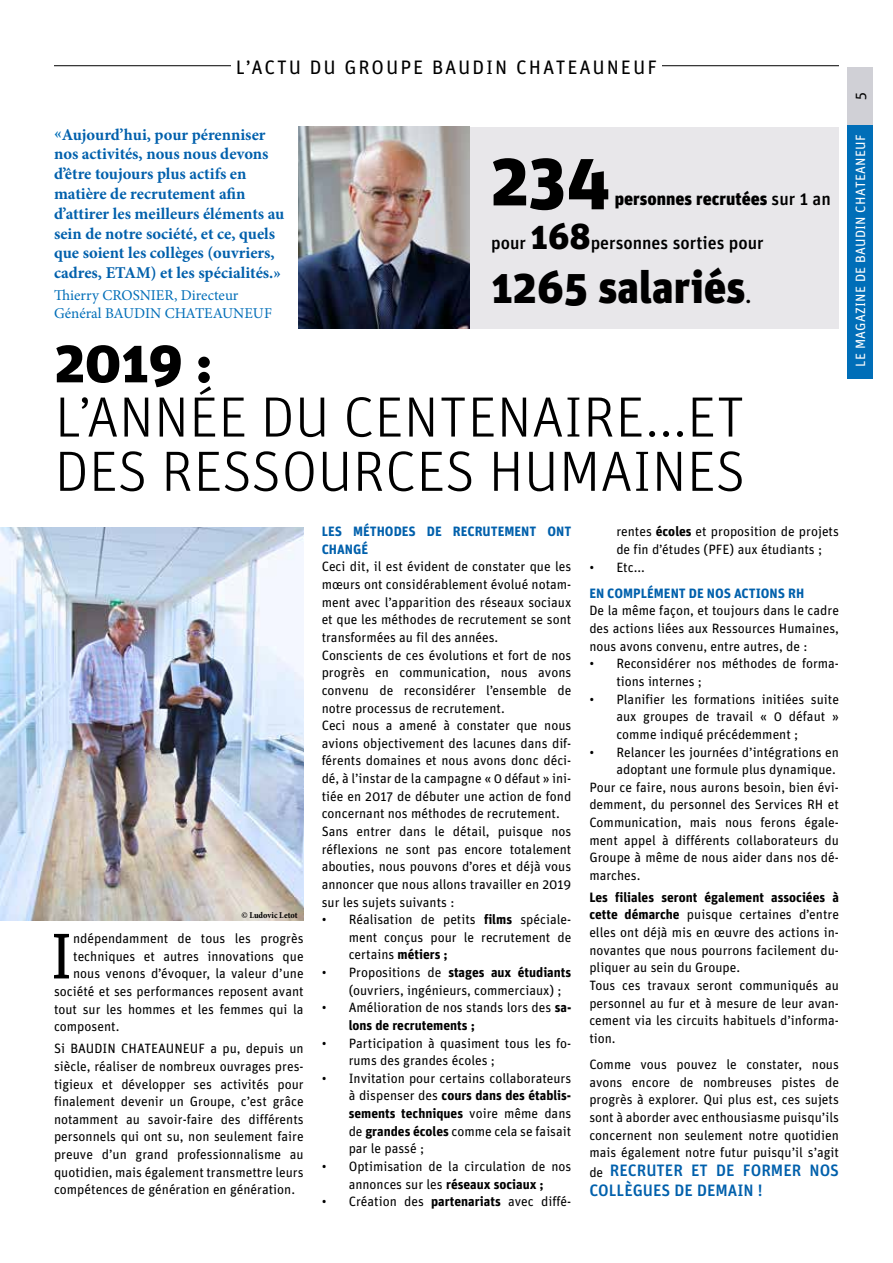
<style>
.page{position:relative;width:893px;height:1263px;background:#fff}
.page>*{position:absolute;margin:0;border:0;box-sizing:border-box;transform-origin:0 0}
.t1{font:900 72px "Unit";color:#000}
.t2{font:64.65px "Unit";color:#000}
.t3{font:300 56.7px/54.3px "Unit";color:#000}
.t4{font:900 56.7px "Unit";color:#000}
.t5{font:900 45px "Unit";color:#000}
.t6{font:19.5px "Unit";letter-spacing:.1em;color:#000}
.t7{font:500 18px "Unit";color:#000}
.t8{font:900 18px "Unit";color:#000}
.t9{font:700 16.5px/19.8px "Minion Pro";color:#0060ac}
.t10{font:500 16.5px/19.5px "Unit";color:#0060ac}
.t11{font:15px/18px "Minion Pro";color:#006eb8}
.t12{font:15px "Unit";color:#000}
.t13{font:13.5px/17.7px "Unit";color:#000}
.t14{font:700 13.5px/17.7px "Unit";color:#0060ac}
.t15{font:13.5px "Unit";letter-spacing:.02em;color:#fff}
.t16{font:700 condensed 9px "Minion Pro";color:#000}
.s1{color:#006eb8}
.s2{font-weight:500}
.s3{font-weight:900;font-size:36px}
.s4{font-weight:700}
.s5{font-weight:400;font-size:13.5px;color:#000}
</style>
<div class="page">
<div style="left:847px;top:123px;width:26px;height:255px;background:#006eb8"></div>
<div style="left:847px;top:67px;width:26px;height:58px;background:#d0d0d6"></div>
<hr style="left:54px;top:65px;width:785px;height:1px;background:#000">
<div style="left:231px;top:55px;width:431px;height:25px;background:#fff"></div>
<div style="left:470px;top:127px;width:369px;height:201px;background:#e8e7ea"></div>
<img style="left:299px;top:127px;width:171px;height:201px">
<img style="left:0;top:527px;width:304px;height:394px">
<h3 class="t6" style="left:236px;top:56px;width:423px">L’ACTU DU GROUPE BAUDIN CHATEAUNEUF</h3>
<p class="t9" style="left:54px;top:124px;width:232px"><span class="s1">«</span>Aujourd’hui, pour pérenniser nos activités, nous nous devons d’être toujours plus actifs en matière de recrutement afin d’attirer les meilleurs éléments au sein de notre société, et ce, quels que soient les collèges (ouvriers, cadres, ETAM) et les spécialités.»</p>
<p class="t11" style="left:54px;top:287px;width:219px">Thierry CROSNIER, Directeur<br>Général BAUDIN CHATEAUNEUF</p>
<h1 class="t1" style="left:491px;top:136px;width:121px">234</h1>
<h3 class="t8" style="left:615px;top:188px;width:218px">personnes recrutées <span class="s2">sur 1 an</span></h3>
<h3 class="t7" style="left:491px;top:232px;width:274px">pour <span class="s3">168</span>personnes sorties pour</h3>
<h3 class="t5" style="left:491px;top:259px;width:256px">1265 salariés</h3>
<h3 class="t8" style="left:746px;top:285px;width:7px">.</h3>
<h3 class="t4" style="left:55px;top:327px;width:160px">2019 :</h3>
<h3 class="t3" style="left:55px;top:389px;width:692px">L’ANNÉE DU CENTENAIRE...ET<br>DES RESSOURCES HUMAINES</h3>
<p class="t16" style="left:241px;top:909px;width:58px">© Ludovic Letot</p>
<h2 class="t2" style="left:50px;top:918px;width:25px">I</h2>
<p class="t13" style="left:73px;top:929px;width:232px">ndépendamment de tous les progrès</p>
<p class="t13" style="left:73px;top:947px;width:232px">techniques et autres innovations que</p>
<p class="t13" style="left:73px;top:965px;width:232px">nous venons d’évoquer, la valeur d’une</p>
<p class="t13" style="left:54px;top:982px;width:251px">société et ses performances reposent avant</p>
<p class="t13" style="left:54px;top:1000px;width:251px">tout sur les hommes et les femmes qui la</p>
<p class="t13" style="left:54px;top:1018px;width:67px">composent.</p>
<p class="t13" style="left:54px;top:1039px;width:251px;text-align:justify">Si BAUDIN CHATEAUNEUF a pu, depuis un siècle, réaliser de nombreux ouvrages pres&shy;tigieux et développer ses activités pour finalement devenir un Groupe, c’est grâce notamment au savoir-faire des différents personnels qui ont su, non seulement faire preuve d’un grand professionnalisme au quotidien, mais également transmettre leurs compétences de génération en génération.</p>
<p class="t14" style="left:322px;top:522px;width:251px">LES MÉTHODES DE RECRUTEMENT ONT<br>CHANGÉ</p>
<p class="t13" style="left:322px;top:558px;width:251px">Ceci dit, il est évident de constater que les mœurs ont considérablement évolué notam&shy;ment avec l’apparition des réseaux sociaux et que les méthodes de recrutement se sont transformées au fil des années.<br>Conscients de ces évolutions et fort de nos progrès en communication, nous avons convenu de reconsidérer l’ensemble de notre processus de recrutement.<br>Ceci nous a amené à constater que nous avions objectivement des lacunes dans dif&shy;férents domaines et nous avons donc déci&shy;dé, à l’instar de la campagne « 0 défaut » ini&shy;tiée en 2017 de débuter une action de fond concernant nos méthodes de recrutement.<br>Sans entrer dans le détail, puisque nos réflexions ne sont pas encore totalement abouties, nous pouvons d’ores et déjà vous annoncer que nous allons travailler en 2019 sur les sujets suivants :</p>
<p class="t13" style="left:349px;top:910px;width:224px;text-align:justify;text-indent:-27px">• Réalisation de petits <span class="s4">films</span> spéciale&shy;ment conçus pour le recrutement de certains <span class="s4">métiers ;</span></p>
<p class="t13" style="left:349px;top:963px;width:224px;text-indent:-27px">• Propositions de <span class="s4">stages aux étudiants </span>(ouvriers, ingénieurs, commerciaux) ;</p>
<p class="t13" style="left:349px;top:998px;width:224px;text-indent:-27px">• Amélioration de nos stands lors des <span class="s4">sa&shy;lons de recrutements ;</span></p>
<p class="t13" style="left:349px;top:1034px;width:224px;text-indent:-27px">• Participation à quasiment tous les fo&shy;rums des grandes écoles ;</p>
<p class="t13" style="left:349px;top:1069px;width:224px;text-align:justify;text-indent:-27px">• Invitation pour certains collaborateurs à dispenser des <span class="s4">cours dans des établis&shy;sements techniques</span> voire même dans de <span class="s4">grandes écoles</span> comme cela se faisait par le passé ;</p>
<p class="t13" style="left:322px;top:1157px;width:251px;text-align:center">• Optimisation de la circulation de nos annonces sur les <span class="s4">réseaux sociaux ;</span></p>
<p class="t13" style="left:322px;top:1192px;width:251px">• Création des <span class="s4">partenariats</span> avec diffé-</p>
<p class="t13" style="left:616px;top:523px;width:224px">rentes <span class="s4">écoles</span> et proposition de projets de fin d’études (PFE) aux étudiants ;</p>
<p class="t13" style="left:589px;top:558px;width:57px">• Etc...</p>
<p class="t14" style="left:589px;top:584px;width:216px">EN COMPLÉMENT DE NOS ACTIONS RH</p>
<p class="t13" style="left:589px;top:602px;width:251px;text-align:justify">De la même façon, et toujours dans le cadre des actions liées aux Ressources Humaines, nous avons convenu, entre autres, de :</p>
<p class="t13" style="left:616px;top:655px;width:224px;text-indent:-27px">• Reconsidérer nos méthodes de forma&shy;tions internes ;</p>
<p class="t13" style="left:616px;top:690px;width:224px;text-align:justify;text-indent:-27px">• Planifier les formations initiées suite aux groupes de travail « 0 défaut » comme indiqué précédemment ;</p>
<p class="t13" style="left:589px;top:743px;width:251px">• Relancer les journées d’intégrations en</p>
<p class="t13" style="left:616px;top:760px;width:221px">adoptant une formule plus dynamique.</p>
<p class="t13" style="left:589px;top:778px;width:251px">Pour ce faire, nous aurons besoin, bien évi-</p>
<p class="t13" style="left:589px;top:796px;width:251px">demment, du personnel des Services RH et</p>
<p class="t13" style="left:589px;top:813px;width:251px">Communication, mais nous ferons égale-</p>
<p class="t13" style="left:589px;top:831px;width:251px">ment appel à différents collaborateurs du</p>
<p class="t13" style="left:589px;top:849px;width:251px">Groupe à même de nous aider dans nos dé-</p>
<p class="t13" style="left:589px;top:866px;width:53px">marches.</p>
<p class="t13" style="left:589px;top:888px;width:251px"><span class="s4">Les filiales seront également associées à cette démarche</span> puisque certaines d’entre elles ont déjà mis en œuvre des actions in&shy;novantes que nous pourrons facilement du&shy;pliquer au sein du Groupe.<br>Tous ces travaux seront communiqués au personnel au fur et à mesure de leur avan&shy;cement via les circuits habituels d’informa&shy;tion.</p>
<p class="t13" style="left:589px;top:1055px;width:251px;text-align:justify">Comme vous pouvez le constater, nous avons encore de nombreuses pistes de progrès à explorer. Qui plus est, ces sujets sont à aborder avec enthousiasme puisqu’ils concernent non seulement notre quotidien mais également notre futur puisqu’il s’agit</p>
<p class="t10" style="left:589px;top:1160px;width:251px"><span class="s5">de</span> RECRUTER ET DE FORMER NOS<br>COLLÈGUES DE DEMAIN !</p>
<p class="t12" style="left:851px;top:100px;width:9px;rotate:-90deg">5</p>
<p class="t15" style="left:852px;top:367px;width:234px;rotate:-90deg">LE MAGAZINE DE BAUDIN CHATEANEUF</p>
</div>
